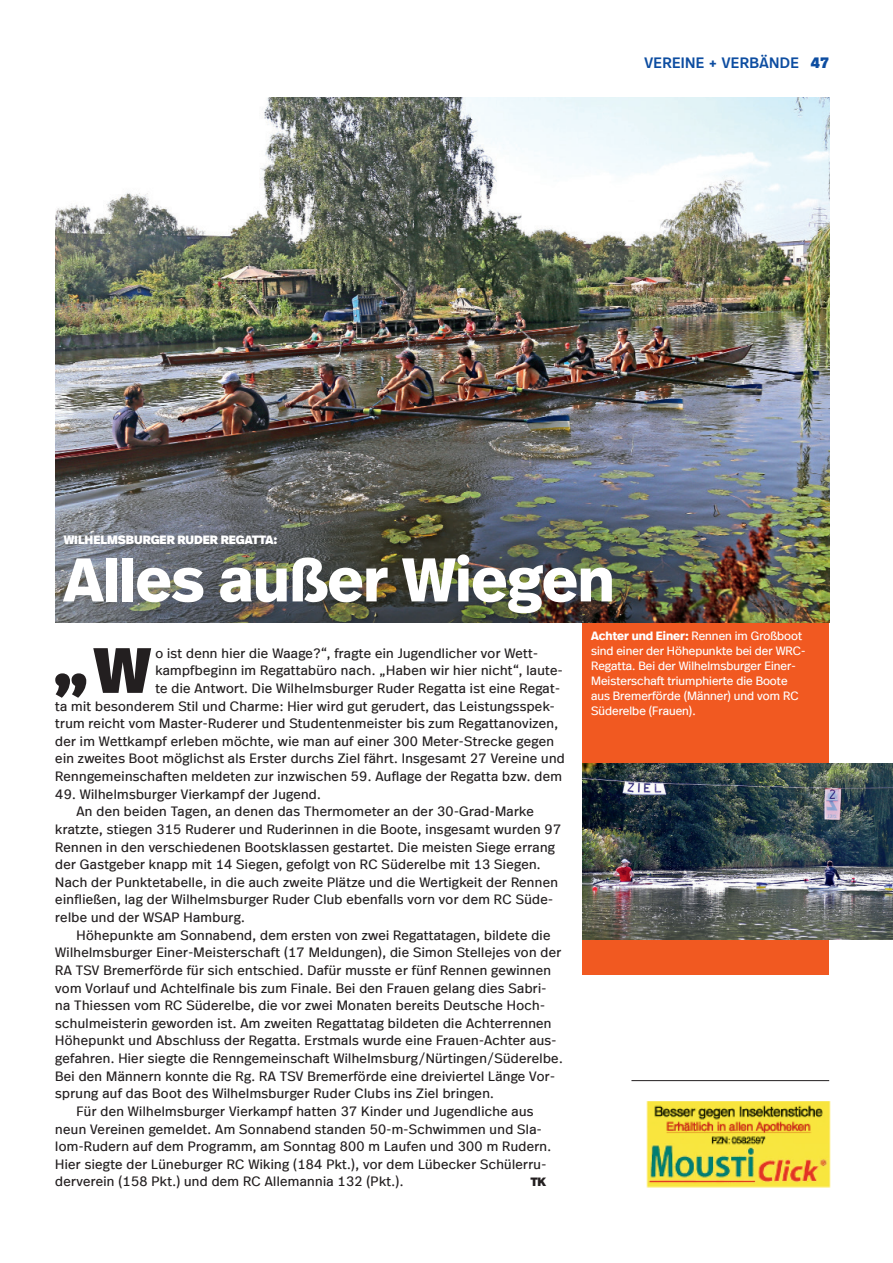
<style>
.page{position:relative;width:893px;height:1263px;background:#fff}
.page>*{position:absolute;margin:0;border:0;box-sizing:border-box;transform-origin:0 0}
.news_fliess_ini{font:900 63.9px "Real Head Offc Pro";color:#231f20}
.news_head{font:700 61.5px "Real Head Offc Pro";color:#fff}
.t1{font:500 15px "Real Head Offc Pro";letter-spacing:.025em;color:#0d4da1}
.news_fliess_einz{font:13.5px/17.7px "Real Head Offc Pro";letter-spacing:.025em;color:#231f20}
.news_fliess_ini-2{font:13.5px "Real Head Offc Pro";letter-spacing:.025em;color:#231f20}
._004_Bildunterschrif{font:12px/15px "Real Head Offc Pro";color:#fff}
.dz_news{font:900 12px "Real Head Offc Pro";color:#fff}
.news_fliess_einz-2{font:900 12px "Real Head Offc Pro";color:#231f20}
.s1{font-weight:900}
.s2{font-weight:700}
</style>
<div class="page">
<div style="left:583px;top:534px;width:246px;height:441px;background:#f15921"></div>
<hr style="left:631px;top:1080px;width:198px;height:1px;background:#231f20">
<img style="left:646px;top:1101px;width:185px;height:87px">
<img style="left:55px;top:97px;width:774px;height:525px">
<img style="left:583px;top:763px;width:310px;height:177px">
<p class="t1" style="left:644px;top:51px;width:186px">VEREINE + VERBÄNDE <span class="s1">47</span></p>
<p class="dz_news" style="left:64px;top:529px;width:215px">WILHELMSBURGER RUDER REGATTA:</p>
<p class="news_head" style="left:64px;top:528px;width:552px">Alles außer Wiegen</p>
<p class="_004_Bildunterschrif" style="left:591px;top:627px;width:216px"><span class="s2">Achter und Einer:</span> Rennen im Großboot sind einer der Höhepunkte bei der WRC-Regatta. Bei der Wilhelmsburger Einer-Meisterschaft triumphierte die Boote aus Bremerförde (Männer) und vom RC Süderelbe (Frauen).</p>
<p class="news_fliess_ini" style="left:52px;top:611px;width:99px">„W</p>
<p class="news_fliess_ini-2" style="left:155px;top:642px;width:384px">o ist denn hier die Waage?“, fragte ein Jugendlicher vor Wett-</p>
<p class="news_fliess_ini-2" style="left:155px;top:660px;width:409px">kampfbeginn im Regattabüro nach. „Haben wir hier nicht“, laute-</p>
<p class="news_fliess_ini-2" style="left:155px;top:678px;width:406px">te die Antwort. Die Wilhelmsburger Ruder Regatta ist eine Regat-</p>
<p class="news_fliess_ini-2" style="left:55px;top:695px;width:501px">ta mit besonderem Stil und Charme: Hier wird gut gerudert, das Leistungsspek-</p>
<p class="news_fliess_ini-2" style="left:55px;top:713px;width:504px">trum reicht vom Master-Ruderer und Studentenmeister bis zum Regattanovizen,</p>
<p class="news_fliess_ini-2" style="left:55px;top:730px;width:500px">der im Wettkampf erleben möchte, wie man auf einer 300 Meter-Strecke gegen</p>
<p class="news_fliess_ini-2" style="left:55px;top:748px;width:511px">ein zweites Boot möglichst als Erster durchs Ziel fährt. Insgesamt 27 Vereine und</p>
<p class="news_fliess_ini-2" style="left:55px;top:766px;width:508px">Renngemeinschaften meldeten zur inzwischen 59. Auflage der Regatta bzw. dem</p>
<p class="news_fliess_ini-2" style="left:55px;top:783px;width:267px">49. Wilhelmsburger Vierkampf der Jugend.</p>
<p class="news_fliess_einz" style="left:55px;top:802px;width:507px;text-indent:21px">An den beiden Tagen, an denen das Thermometer an der 30-Grad-Marke kratzte, stiegen 315 Ruderer und Ruderinnen in die Boote, insgesamt wurden 97<br>Rennen in den verschiedenen Bootsklassen gestartet. Die meisten Siege errang der Gastgeber knapp mit 14 Siegen, gefolgt von RC Süderelbe mit 13 Siegen.<br>Nach der Punktetabelle, in die auch zweite Plätze und die Wertigkeit der Rennen einfließen, lag der Wilhelmsburger Ruder Club ebenfalls vorn vor dem RC Süde&shy;relbe und der WSAP Hamburg.</p>
<p class="news_fliess_einz" style="left:55px;top:925px;width:509px;text-indent:21px">Höhepunkte am Sonnabend, dem ersten von zwei Regattatagen, bildete die Wilhelmsburger Einer-Meisterschaft (17 Meldungen), die Simon Stellejes von der RA TSV Bremerförde für sich entschied. Dafür musste er fünf Rennen gewinnen vom Vorlauf und Achtelfinale bis zum Finale. Bei den Frauen gelang dies Sabri&shy;na Thiessen vom RC Süderelbe, die vor zwei Monaten bereits Deutsche Hoch&shy;schulmeisterin geworden ist. Am zweiten Regattatag bildeten die Achterrennen Höhepunkt und Abschluss der Regatta. Erstmals wurde eine Frauen-Achter aus&shy;gefahren. Hier siegte die Renngemeinschaft Wilhelmsburg/Nürtingen/Süderelbe.<br>Bei den Männern konnte die Rg. RA TSV Bremerförde eine dreiviertel Länge Vor&shy;sprung auf das Boot des Wilhelmsburger Ruder Clubs ins Ziel bringen.</p>
<p class="news_fliess_einz" style="left:55px;top:1101px;width:497px;text-indent:21px">Für den Wilhelmsburger Vierkampf hatten 37 Kinder und Jugendliche aus neun Vereinen gemeldet. Am Sonnabend standen 50-m-Schwimmen und Sla&shy;lom-Rudern auf dem Programm, am Sonntag 800 m Laufen und 300 m Rudern.<br>Hier siegte der Lüneburger RC Wiking (184 Pkt.), vor dem Lübecker Schülerru&shy;derverein (158 Pkt.) und dem RC Allemannia 132 (Pkt.).</p>
<p class="news_fliess_einz-2" style="left:531px;top:1172px;width:17px">TK</p>
</div>
